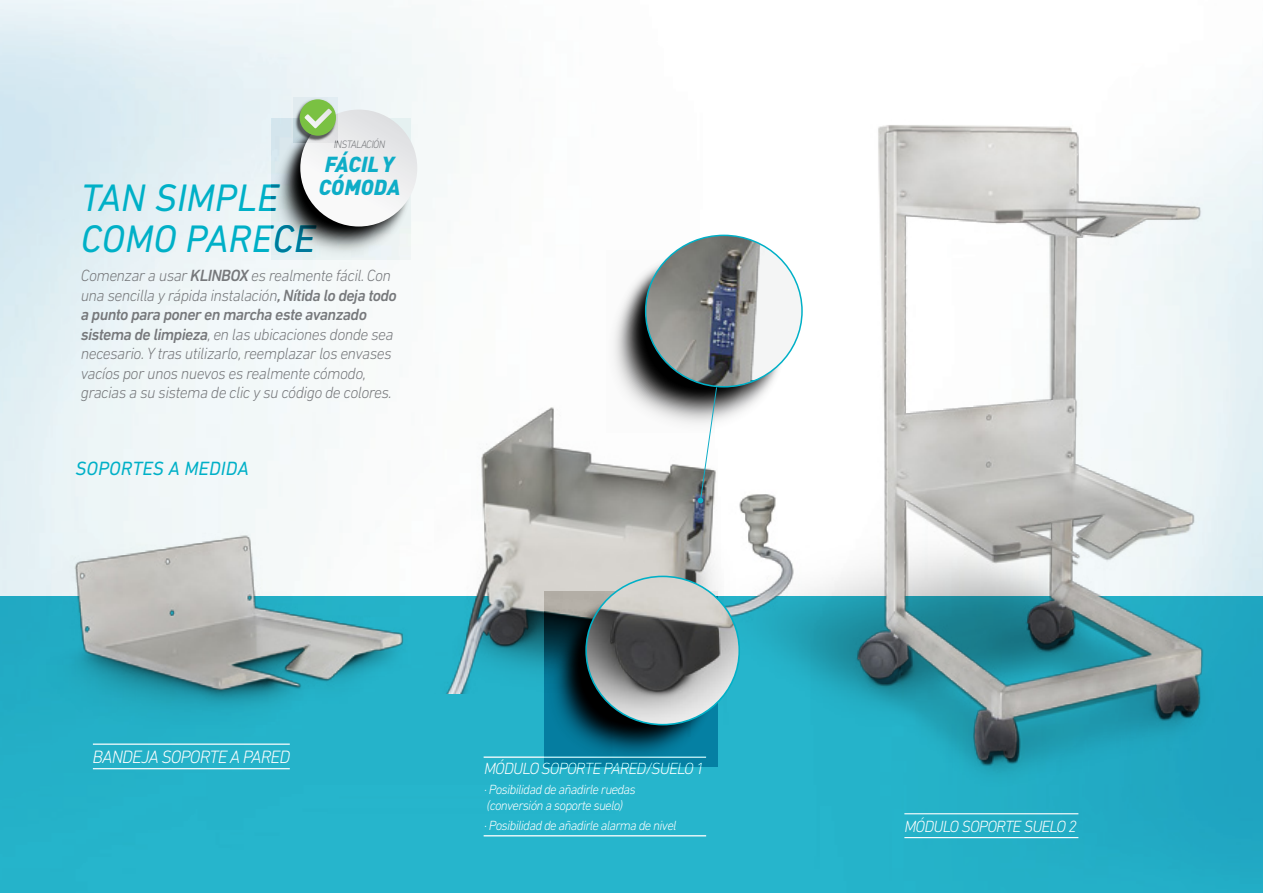
<style>
.page{position:relative;width:1263px;height:893px;background:#fff}
.page>*{position:absolute;margin:0;border:0;box-sizing:border-box;transform-origin:0 0}
.t1{font:italic 39px/40.5px "DIN Next LT Pro";color:#00b0c7}
.t2{font:italic 900 21.45px/23.5px "DIN Pro";color:#0eadc7}
.t3{font:italic 19.5px "DIN Next LT Pro";color:#00b0c7}
.t4{font:italic 300 18.15px "DIN Next LT Pro";letter-spacing:-.05em;color:#fff}
.t5{font:italic 300 16.5px/19.5px "DIN Next LT Pro";letter-spacing:-.035em;color:#76787b}
.t6{font:italic 300 16.5px "DIN Next LT Pro";letter-spacing:-.05em;color:#fff}
.t7{font:italic 300 13.5px/16.5px "DIN Next LT Pro";letter-spacing:-.05em;color:#fff}
.t8{font:italic 300 10.95px "DIN Next LT Pro";letter-spacing:-.05em;color:#76787b;scale:.95 1}
.s1{font-weight:500}
</style>
<div class="page">
<div style="left:0;top:596px;width:1263px;height:297px;background:#25b3ca"></div>
<hr style="left:484px;top:835px;width:222px;height:1px;background:#fff">
<hr style="left:484px;top:756px;width:222px;height:2px;background:#fff">
<img style="left:47px;top:508px;width:388px;height:202px">
<hr style="left:93px;top:743px;width:197px;height:2px;background:#fff">
<hr style="left:93px;top:768px;width:197px;height:1px;background:#fff">
<img style="left:625px;top:47px;width:638px;height:739px">
<hr style="left:904px;top:837px;width:174px;height:1px;background:#fff">
<hr style="left:904px;top:813px;width:174px;height:1px;background:#fff">
<img style="left:435px;top:383px;width:378px;height:310px">
<svg style="left:545px;top:576px;width:194px;height:191px;background:#1c6a7f"></svg>
<img style="left:586px;top:576px;width:153px;height:149px">
<img style="left:646px;top:235px;width:156px;height:152px">
<svg style="left:607px;top:251px;width:179px;height:252px"></svg>
<svg style="left:272px;top:98px;width:139px;height:161px"></svg>
<p class="t8" style="left:334px;top:138px;width:56px">INSTALACIÓN</p>
<h2 class="t2" style="left:319px;top:150px;width:83px">FÁCILY<br>CÓMODA</h2>
<h1 class="t1" style="left:81px;top:177px;width:236px">TAN SIMPLE<br>COMO PARECE</h1>
<p class="t5" style="left:81px;top:265px;width:318px">Comenzar a usar <span class="s1">KLINBOX</span> es realmente fácil. Con una sencilla y rápida instalación<span class="s1">, Nítida lo deja todo a punto para poner en marcha este avanzado sistema de limpieza</span>, en las ubicaciones donde sea necesario. Y tras utilizarlo, reemplazar los envases vacíos por unos nuevos es realmente cómodo, gracias a su sistema de clic y su código de colores.</p>
<p class="t3" style="left:75px;top:457px;width:175px">SOPORTES A MEDIDA</p>
<p class="t4" style="left:93px;top:746px;width:199px">BANDEJA SOPORTE A PARED</p>
<p class="t6" style="left:484px;top:759px;width:222px">MÓDULO SOPORTE PARED/SUELO 1</p>
<p class="t7" style="left:484px;top:780px;width:153px">· Posibilidad de añadirle ruedas (conversión a soporte suelo)</p>
<p class="t7" style="left:484px;top:816px;width:194px">· Posibilidad de añadirle alarma de nivel</p>
<p class="t6" style="left:904px;top:817px;width:174px">MÓDULO SOPORTE SUELO 2</p>
</div>
